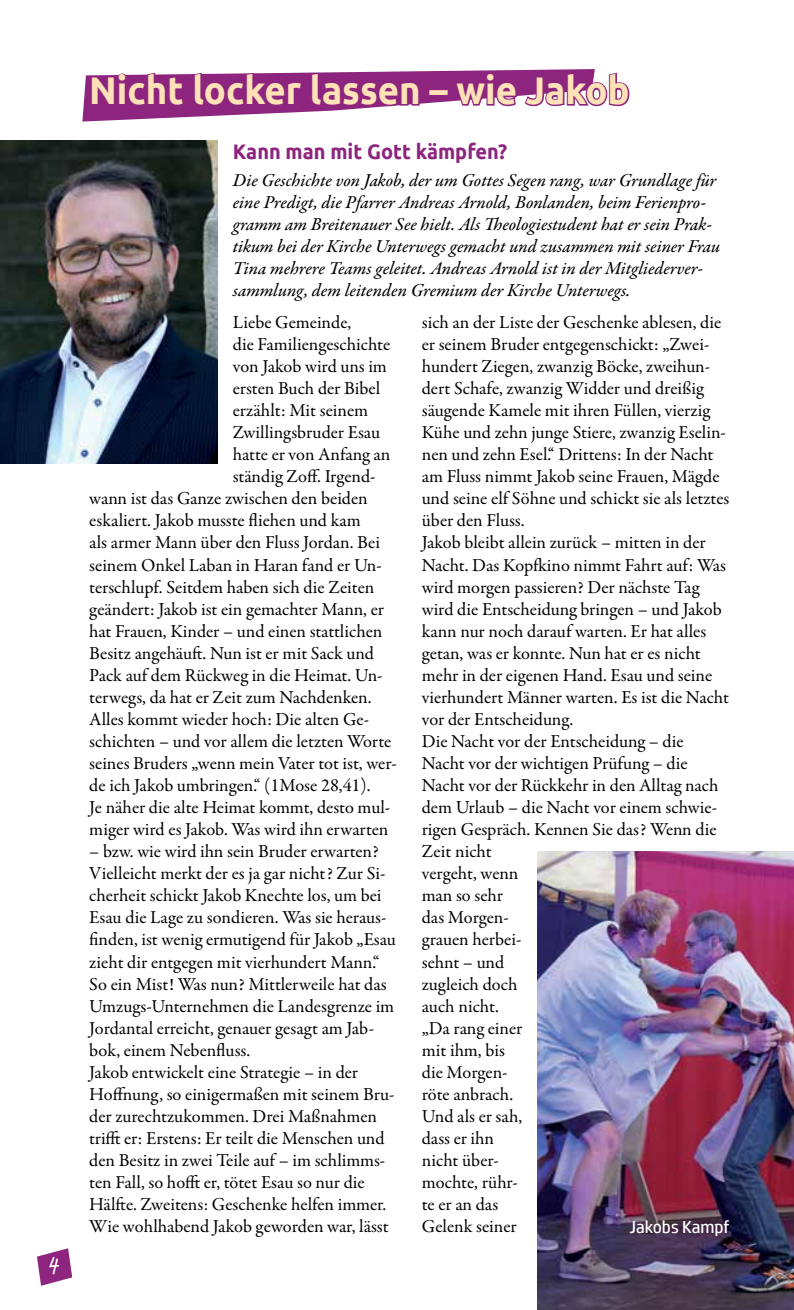
<style>
.page{position:relative;width:794px;height:1310px;background:#fff}
.page>*{position:absolute;margin:0;border:0;box-sizing:border-box;transform-origin:0 0}
.t1{font:700 38.5px "Ubuntu";color:#ffe1b7;scale:.95 1}
.t2{font:700 21px "Ubuntu";color:#8d247d;scale:.95 1}
.t3{font:21px "Agilo Handwriting";color:#fff}
.t4{font:18.38px/22.1px "Garamond Premr Pro";color:#000}
.t5{font:18.38px/22.1px "Garamond Premr Pro Med It";color:#000}
.t6{font:17.5px "HP Simplified";color:#fff}
</style>
<div class="page">
<svg style="left:37px;top:1248px;width:35px;height:37px"></svg>
<svg style="left:82px;top:69px;width:548px;height:53px"></svg>
<img style="left:0;top:140px;width:218px;height:324px">
<img style="left:537px;top:851px;width:257px;height:459px">
<p class="t3" style="left:49px;top:1254px;width:12px">4</p>
<h1 class="t1" style="left:89px;top:67px;width:570px">Nicht locker lassen – wie Jakob</h1>
<p class="t2" style="left:233px;top:138px;width:290px">Kann man mit Gott kämpfen?</p>
<p class="t5" style="left:233px;top:170px;width:489px">Die Geschichte von Jakob, der um Gottes Segen rang, war Grundlage für eine Predigt, die Pfarrer Andreas Arnold, Bonlanden, beim Ferienpro&shy;gramm am Breitenauer See hielt. Als Theologiestudent hat er sein Prak&shy;tikum bei der Kirche Unterwegs gemacht und zusammen mit seiner Frau Tina mehrere Teams geleitet. Andreas Arnold ist in der Mitgliederver&shy;sammlung, dem leitenden Gremium der Kirche Unterwegs.</p>
<p class="t4" style="left:233px;top:311px;width:120px">Liebe Gemeinde,</p>
<p class="t4" style="left:233px;top:333px;width:159px">die Familiengeschichte</p>
<p class="t4" style="left:233px;top:356px;width:155px">von Jakob wird uns im</p>
<p class="t4" style="left:233px;top:378px;width:149px">ersten Buch der Bibel</p>
<p class="t4" style="left:233px;top:400px;width:137px">erzählt: Mit seinem</p>
<p class="t4" style="left:233px;top:422px;width:149px">Zwillingsbruder Esau</p>
<p class="t4" style="left:233px;top:444px;width:159px">hatte er von Anfang an</p>
<p class="t4" style="left:233px;top:466px;width:144px">ständig Zoff. Irgend-</p>
<p class="t4" style="left:89px;top:488px;width:280px">wann ist das Ganze zwischen den beiden</p>
<p class="t4" style="left:89px;top:510px;width:273px">eskaliert. Jakob musste fliehen und kam</p>
<p class="t4" style="left:89px;top:532px;width:292px">als armer Mann über den Fluss Jordan. Bei</p>
<p class="t4" style="left:89px;top:554px;width:294px">seinem Onkel Laban in Haran fand er Un-</p>
<p class="t4" style="left:89px;top:576px;width:286px">terschlupf. Seitdem haben sich die Zeiten</p>
<p class="t4" style="left:89px;top:598px;width:296px">geändert: Jakob ist ein gemachter Mann, er</p>
<p class="t4" style="left:89px;top:620px;width:295px">hat Frauen, Kinder – und einen stattlichen</p>
<p class="t4" style="left:89px;top:642px;width:286px">Besitz angehäuft. Nun ist er mit Sack und</p>
<p class="t4" style="left:89px;top:664px;width:295px">Pack auf dem Rückweg in die Heimat. Un-</p>
<p class="t4" style="left:89px;top:686px;width:284px">terwegs, da hat er Zeit zum Nachdenken.</p>
<p class="t4" style="left:89px;top:708px;width:281px">Alles kommt wieder hoch: Die alten Ge-</p>
<p class="t4" style="left:89px;top:730px;width:304px">schichten – und vor allem die letzten Worte</p>
<p class="t4" style="left:89px;top:752px;width:309px">seines Bruders „wenn mein Vater tot ist, wer-</p>
<p class="t4" style="left:89px;top:774px;width:283px">de ich Jakob umbringen.“ (1Mose 28,41).</p>
<p class="t4" style="left:89px;top:797px;width:302px">Je näher die alte Heimat kommt, desto mul-</p>
<p class="t4" style="left:89px;top:819px;width:301px">miger wird es Jakob. Was wird ihn erwarten</p>
<p class="t4" style="left:89px;top:841px;width:308px">– bzw. wie wird ihn sein Bruder erwarten?<br>Vielleicht merkt der es ja gar nicht? Zur Si&shy;cherheit schickt Jakob Knechte los, um bei Esau die Lage zu sondieren. Was sie heraus&shy;finden, ist wenig ermutigend für Jakob „Esau zieht dir entgegen mit vierhundert Mann.“ So ein Mist! Was nun? Mittlerweile hat das Umzugs-Unternehmen die Landesgrenze im Jordantal erreicht, genauer gesagt am Jab&shy;bok, einem Nebenfluss.<br>Jakob entwickelt eine Strategie – in der Hoffnung, so einigermaßen mit seinem Bru&shy;der zurechtzukommen. Drei Maßnahmen trifft er: Erstens: Er teilt die Menschen und den Besitz in zwei Teile auf – im schlimms&shy;ten Fall, so hofft er, tötet Esau so nur die Hälfte. Zweitens: Geschenke helfen immer.<br>Wie wohlhabend Jakob geworden war, lässt</p>
<p class="t4" style="left:422px;top:311px;width:309px">sich an der Liste der Geschenke ablesen, die er seinem Bruder entgegenschickt: „Zwei&shy;hundert Ziegen, zwanzig Böcke, zweihun&shy;dert Schafe, zwanzig Widder und dreißig säugende Kamele mit ihren Füllen, vierzig<br>Kühe und zehn junge Stiere, zwanzig Eselin&shy;nen und zehn Esel.“ Drittens: In der Nacht am Fluss nimmt Jakob seine Frauen, Mägde und seine elf Söhne und schickt sie als letztes über den Fluss.<br>Jakob bleibt allein zurück – mitten in der<br>Nacht. Das Kopfkino nimmt Fahrt auf: Was wird morgen passieren? Der nächste Tag wird die Entscheidung bringen – und Jakob kann nur noch darauf warten. Er hat alles getan, was er konnte. Nun hat er es nicht mehr in der eigenen Hand. Esau und seine vierhundert Männer warten. Es ist die Nacht vor der Entscheidung.<br>Die Nacht vor der Entscheidung – die<br>Nacht vor der wichtigen Prüfung – die<br>Nacht vor der Rückkehr in den Alltag nach dem Urlaub – die Nacht vor einem schwie&shy;rigen Gespräch. Kennen Sie das? Wenn die<br>Zeit nicht<br>vergeht, wenn<br>man so sehr<br>das Morgen-<br>grauen herbei-<br>sehnt – und<br>zugleich doch<br>auch nicht.<br>„Da rang einer<br>mit ihm, bis<br>die Morgen-<br>röte anbrach.<br>Und als er sah,<br>dass er ihn<br>nicht über-<br>mochte, rühr-<br>te er an das<br>Gelenk seiner</p>
<p class="t6" style="left:629px;top:1217px;width:101px">Jakobs Kampf</p>
</div>
